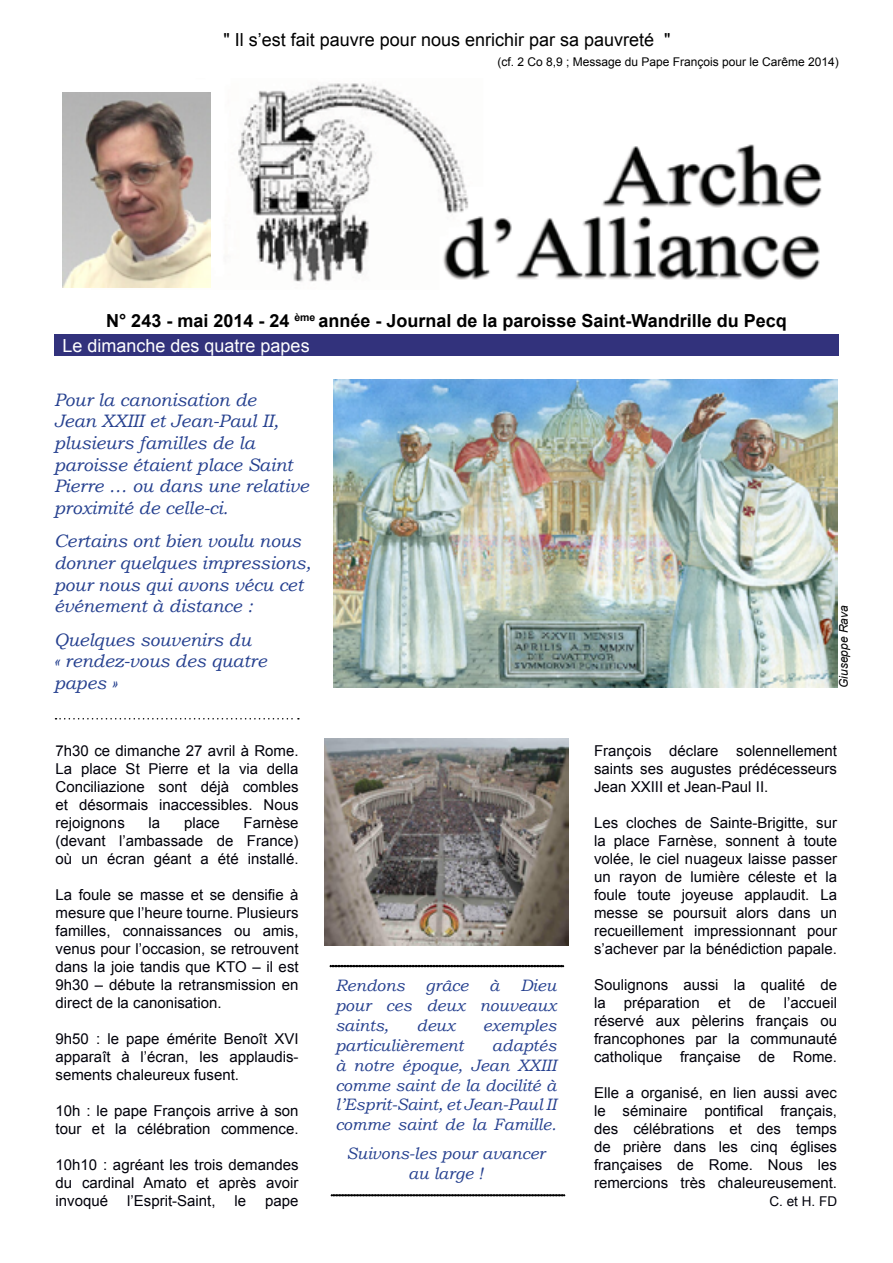
<style>
.page{position:relative;width:893px;height:1263px;background:#fff}
.page>*{position:absolute;margin:0;border:0;box-sizing:border-box;transform-origin:0 0}
.t1{font:italic 18px/21.6px "Bookman Old Style";color:#25408f}
.t2{font:700 18px/24.6px "Arial";color:#000}
.t3{font:18px "Arial";color:#000}
.t4{font:italic 16.5px/19.8px "Bookman Old Style";color:#25408f;text-align:justify}
.t5{font:15px/18px "Arial";color:#00000a;text-align:justify}
.t6{font:13.5px "Arial";color:#00000a}
.t7{font:12px "Arial";color:#000}
.t8{font:italic 12px "Arial";color:#000}
.s1{font-weight:400;color:#fff}
</style>
<div class="page">
<img style="left:92px;top:83px;width:730px;height:205px">
<img style="left:62px;top:92px;width:148px;height:195px">
<div style="left:54px;top:334px;width:784px;height:22px;background:#32327c"></div>
<svg style="left:56px;top:718px;width:243px;height:1px"></svg>
<svg style="left:330px;top:965px;width:234px;height:2px"></svg>
<img style="left:333px;top:380px;width:504px;height:308px">
<svg style="left:331px;top:1194px;width:234px;height:2px"></svg>
<img style="left:324px;top:738px;width:245px;height:207px">
<p class="t3" style="left:223px;top:28px;width:448px">" Il s’est fait pauvre pour nous enrichir par sa pauvreté "</p>
<p class="t7" style="left:497px;top:54px;width:343px">(cf. 2 Co 8,9 ; Message du Pape François pour le Carême 2014)</p>
<p class="t2" style="left:63px;top:309px;width:726px;text-indent:44px">N° 243 - mai 2014 - 24 <sup>ème</sup> année - Journal de la paroisse Saint-Wandrille du Pecq<br><span class="s1">Le dimanche des quatre papes</span></p>
<p class="t1" style="left:54px;top:389px;width:256px">Pour la canonisation de<br>Jean XXIII et Jean-Paul II, plusieurs familles de la paroisse étaient place Saint<br>Pierre … ou dans une relative proximité de celle-ci.</p>
<p class="t1" style="left:54px;top:530px;width:259px">Certains ont bien voulu nous donner quelques impressions, pour nous qui avons vécu cet événement à distance :</p>
<p class="t1" style="left:54px;top:629px;width:214px">Quelques souvenirs du<br>« rendez-vous des quatre papes »</p>
<p class="t8" style="left:836px;top:688px;width:84px;rotate:-90deg">Giuseppe Rava</p>
<p class="t5" style="left:56px;top:742px;width:244px">7h30 ce dimanche 27 avril à Rome.<br>La place St Pierre et la via della Conciliazione sont déjà combles et désormais inaccessibles. Nous rejoignons</p>
<p class="t5" style="left:56px;top:814px;width:244px;text-indent:188px">Farnèse (devant l’ambassade de France) où un écran géant a été installé.</p>
<p class="t5" style="left:56px;top:886px;width:245px">La foule se masse et se densifie à mesure que l’heure tourne. Plusieurs familles, connaissances ou amis, venus pour l’occasion, se retrouvent dans la joie tandis que KTO – il est 9h30 – débute la retransmission en direct de la canonisation.</p>
<p class="t5" style="left:56px;top:1030px;width:245px">9h50 : le pape émérite Benoît XVI apparaît à l’écran, les applaudis&shy;sements chaleureux fusent.</p>
<p class="t5" style="left:56px;top:1102px;width:245px">10h : le pape François arrive à son tour et la célébration commence.</p>
<p class="t5" style="left:56px;top:1156px;width:244px">10h10 : agréant les trois demandes du cardinal Amato et après avoir invoqué</p>
<p class="t5" style="left:149px;top:814px;width:13px">la</p>
<p class="t5" style="left:184px;top:814px;width:37px">place</p>
<p class="t5" style="left:127px;top:1192px;width:90px">l’Esprit-Saint,</p>
<p class="t5" style="left:235px;top:1192px;width:13px">le</p>
<p class="t5" style="left:265px;top:1192px;width:35px">pape</p>
<p class="t4" style="left:335px;top:976px;width:222px;text-indent:185px">Dieu pour ces deux nouveaux saints,</p>
<p class="t4" style="left:335px;top:976px;width:71px">Rendons</p>
<p class="t4" style="left:426px;top:976px;width:44px">grâce</p>
<p class="t4" style="left:489px;top:976px;width:12px">à</p>
<p class="t4" style="left:416px;top:1015px;width:40px">deux</p>
<p class="t4" style="left:483px;top:1015px;width:75px">exemples</p>
<p class="t4" style="left:335px;top:1035px;width:130px">particulièrement</p>
<p class="t4" style="left:335px;top:1035px;width:222px;text-indent:157px">adaptés à notre époque, Jean XXIII comme saint de la docilité à l’Esprit-Saint, et Jean-Paul II comme saint de la Famille.</p>
<p class="t4" style="left:347px;top:1143px;width:200px;text-align:center">Suivons-les pour avancer au large !</p>
<p class="t5" style="left:594px;top:742px;width:244px">François déclare solennellement saints ses augustes prédécesseurs Jean XXIII et Jean-Paul II.</p>
<p class="t5" style="left:594px;top:814px;width:244px">Les cloches de Sainte-Brigitte, sur la place Farnèse, sonnent à toute volée, le ciel nuageux laisse passer un rayon de lumière céleste et la foule toute joyeuse applaudit. La messe se poursuit alors dans un recueillement impressionnant pour s’achever par la bénédiction papale.</p>
<p class="t5" style="left:594px;top:976px;width:244px">Soulignons aussi la qualité de la préparation et de l’accueil réservé aux pèlerins français ou francophones par la communauté catholique française de Rome.</p>
<p class="t5" style="left:594px;top:1084px;width:245px">Elle a organisé, en lien aussi avec le séminaire pontifical français, des célébrations et des temps de prière dans les cinq églises françaises de Rome. Nous les remercions très chaleureusement.</p>
<p class="t6" style="left:769px;top:1192px;width:69px">C. et H. FD</p>
</div>
